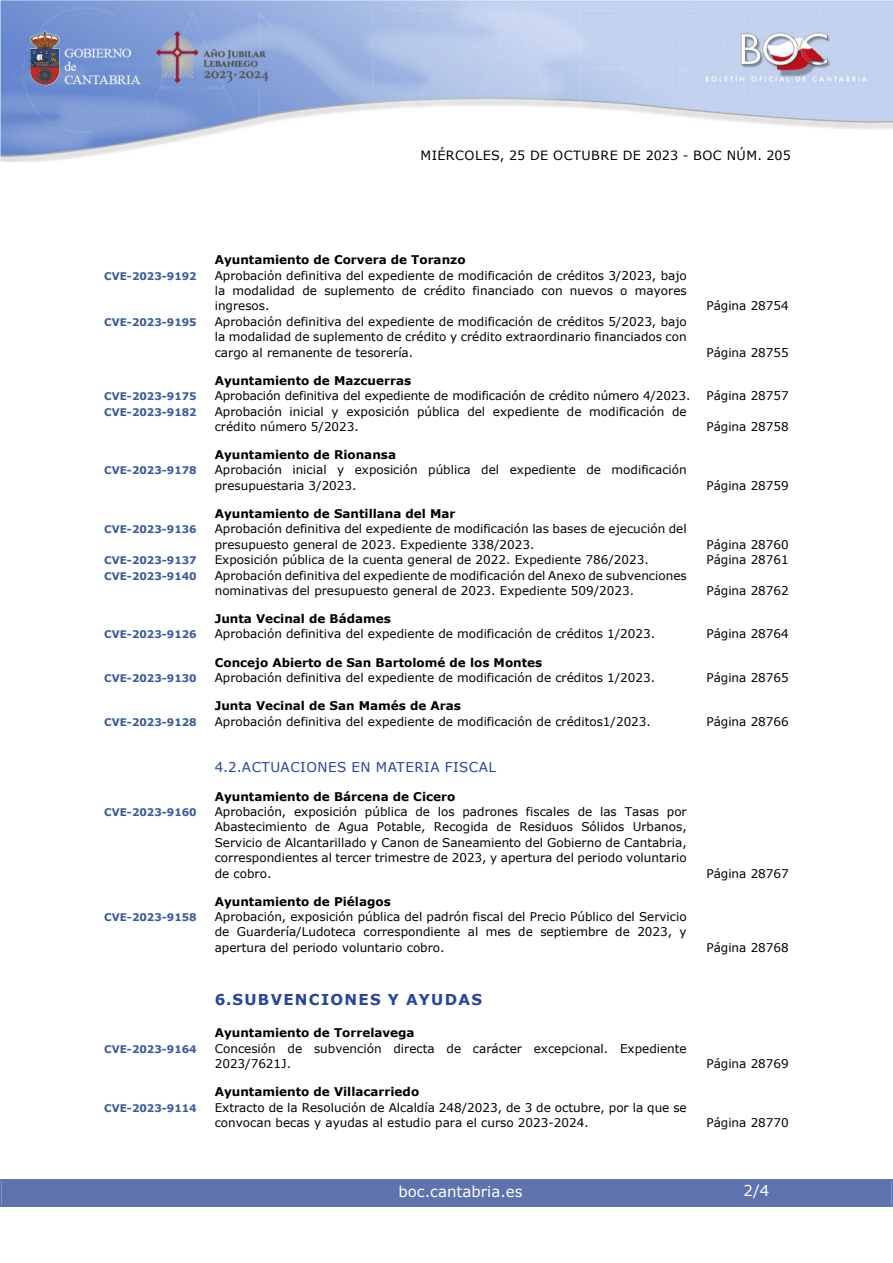
<style>
.page{position:relative;width:893px;height:1263px;background:#fff}
.page>*{position:absolute;margin:0;border:0;box-sizing:border-box;transform-origin:0 0}
.indice_1{font:700 15px "Verdana";letter-spacing:.085em;color:#27459e}
.t1{font:15px "Verdana";color:#fff}
.indice_2{font:13.5px "Verdana";letter-spacing:.035em;color:#27459e}
.t2{font:12.75px "Verdana";letter-spacing:.035em;color:#000}
.indice_4{font:12px/15.5px "Verdana";color:#000}
.indice_3{font:700 12px "Verdana";color:#000}
.indice_4-2{font:700 10.5px "Verdana";color:#385b9e}
</style>
<div class="page">
<img style="left:0;top:0;width:893px;height:161px">
<div style="left:2px;top:1180px;width:889px;height:27px;background:#5e73ae"></div>
<div style="left:0;top:1179px;width:893px;height:28px;border:2px solid #5e73ae"></div>
<p class="t2" style="left:420px;top:147px;width:372px">MIÉRCOLES, 25 DE OCTUBRE DE 2023 - BOC NÚM. 205</p>
<h4 class="indice_3" style="left:215px;top:251px;width:252px">Ayuntamiento de Corvera de Toranzo</h4>
<p class="indice_4-2" style="left:104px;top:268px;width:94px">CVE-2023-9192</p>
<p class="indice_4" style="left:215px;top:267px;width:474px;text-align:justify">Aprobación definitiva del expediente de modificación de créditos 3/2023, bajo la modalidad de suplemento de crédito financiado con nuevos o mayores ingresos.</p>
<p class="indice_4-2" style="left:104px;top:315px;width:94px">CVE-2023-9195</p>
<p class="indice_4" style="left:215px;top:314px;width:473px;text-align:justify">Aprobación definitiva del expediente de modificación de créditos 5/2023, bajo la modalidad de suplemento de crédito y crédito extraordinario financiados con cargo al remanente de tesorería.</p>
<h4 class="indice_3" style="left:215px;top:372px;width:198px">Ayuntamiento de Mazcuerras</h4>
<p class="indice_4" style="left:706px;top:298px;width:84px">Página 28754</p>
<p class="indice_4" style="left:706px;top:344px;width:84px">Página 28755</p>
<p class="indice_4-2" style="left:104px;top:389px;width:94px">CVE-2023-9175</p>
<p class="indice_4" style="left:215px;top:388px;width:477px">Aprobación definitiva del expediente de modificación de crédito número 4/2023.</p>
<p class="indice_4" style="left:706px;top:388px;width:84px">Página 28757</p>
<p class="indice_4-2" style="left:104px;top:404px;width:94px">CVE-2023-9182</p>
<p class="indice_4" style="left:215px;top:403px;width:473px">Aprobación inicial y exposición pública del expediente de modificación de crédito número 5/2023.</p>
<p class="indice_4" style="left:706px;top:419px;width:84px">Página 28758</p>
<h4 class="indice_3" style="left:215px;top:446px;width:183px">Ayuntamiento de Rionansa</h4>
<p class="indice_4-2" style="left:104px;top:463px;width:94px">CVE-2023-9178</p>
<p class="indice_4" style="left:215px;top:462px;width:473px">Aprobación inicial y exposición pública del expediente de modificación presupuestaria 3/2023.</p>
<h4 class="indice_3" style="left:215px;top:505px;width:242px">Ayuntamiento de Santillana del Mar</h4>
<p class="indice_4-2" style="left:104px;top:522px;width:94px">CVE-2023-9136</p>
<p class="indice_4" style="left:215px;top:521px;width:473px">Aprobación definitiva del expediente de modificación las bases de ejecución del presupuesto general de 2023. Expediente 338/2023.</p>
<p class="indice_4" style="left:706px;top:478px;width:84px">Página 28759</p>
<p class="indice_4" style="left:706px;top:536px;width:84px">Página 28760</p>
<p class="indice_4-2" style="left:104px;top:553px;width:94px">CVE-2023-9137</p>
<p class="indice_4" style="left:215px;top:552px;width:436px">Exposición pública de la cuenta general de 2022. Expediente 786/2023.</p>
<p class="indice_4" style="left:706px;top:552px;width:84px">Página 28761</p>
<p class="indice_4-2" style="left:104px;top:568px;width:94px">CVE-2023-9140</p>
<p class="indice_4" style="left:215px;top:567px;width:473px">Aprobación definitiva del expediente de modificación del Anexo de subvenciones nominativas del presupuesto general de 2023. Expediente 509/2023.</p>
<p class="indice_4" style="left:706px;top:583px;width:84px">Página 28762</p>
<h4 class="indice_3" style="left:215px;top:610px;width:178px">Junta Vecinal de Bádames</h4>
<p class="indice_4-2" style="left:104px;top:627px;width:94px">CVE-2023-9126</p>
<p class="indice_4" style="left:215px;top:626px;width:442px">Aprobación definitiva del expediente de modificación de créditos 1/2023.</p>
<p class="indice_4" style="left:706px;top:626px;width:84px">Página 28764</p>
<h4 class="indice_3" style="left:215px;top:654px;width:329px">Concejo Abierto de San Bartolomé de los Montes</h4>
<p class="indice_4-2" style="left:104px;top:671px;width:94px">CVE-2023-9130</p>
<p class="indice_4" style="left:215px;top:670px;width:442px">Aprobación definitiva del expediente de modificación de créditos 1/2023.</p>
<p class="indice_4" style="left:706px;top:670px;width:84px">Página 28765</p>
<h4 class="indice_3" style="left:215px;top:697px;width:248px">Junta Vecinal de San Mamés de Aras</h4>
<p class="indice_4-2" style="left:104px;top:714px;width:94px">CVE-2023-9128</p>
<p class="indice_4" style="left:215px;top:713px;width:438px">Aprobación definitiva del expediente de modificación de créditos1/2023.</p>
<p class="indice_4" style="left:706px;top:713px;width:84px">Página 28766</p>
<h3 class="indice_2" style="left:215px;top:758px;width:283px">4.2.ACTUACIONES EN MATERIA FISCAL</h3>
<h4 class="indice_3" style="left:215px;top:788px;width:242px">Ayuntamiento de Bárcena de Cicero</h4>
<p class="indice_4-2" style="left:104px;top:805px;width:94px">CVE-2023-9160</p>
<p class="indice_4" style="left:215px;top:804px;width:474px;text-align:justify">Aprobación, exposición pública de los padrones fiscales de las Tasas por Abastecimiento de Agua Potable, Recogida de Residuos Sólidos Urbanos, Servicio de Alcantarillado y Canon de Saneamiento del Gobierno de Cantabria, correspondientes al tercer trimestre de 2023, y apertura del periodo voluntario de cobro.</p>
<p class="indice_4" style="left:706px;top:865px;width:84px">Página 28767</p>
<h4 class="indice_3" style="left:215px;top:893px;width:178px">Ayuntamiento de Piélagos</h4>
<p class="indice_4-2" style="left:104px;top:910px;width:94px">CVE-2023-9158</p>
<p class="indice_4" style="left:215px;top:909px;width:473px;text-align:justify">Aprobación, exposición pública del padrón fiscal del Precio Público del Servicio de Guardería/Ludoteca correspondiente al mes de septiembre de 2023, y apertura del periodo voluntario cobro.</p>
<h2 class="indice_1" style="left:215px;top:989px;width:269px">6.SUBVENCIONES Y AYUDAS</h2>
<h4 class="indice_3" style="left:215px;top:1024px;width:201px">Ayuntamiento de Torrelavega</h4>
<p class="indice_4-2" style="left:104px;top:1041px;width:94px">CVE-2023-9164</p>
<p class="indice_4" style="left:215px;top:1040px;width:473px">Concesión de subvención directa de carácter excepcional. Expediente<br>2023/7621J.</p>
<h4 class="indice_3" style="left:215px;top:1083px;width:206px">Ayuntamiento de Villacarriedo</h4>
<p class="indice_4-2" style="left:104px;top:1100px;width:94px">CVE-2023-9114</p>
<p class="indice_4" style="left:215px;top:1099px;width:474px">Extracto de la Resolución de Alcaldía 248/2023, de 3 de octubre, por la que se convocan becas y ayudas al estudio para el curso 2023-2024.</p>
<p class="indice_4" style="left:706px;top:939px;width:84px">Página 28768</p>
<p class="indice_4" style="left:706px;top:1056px;width:84px">Página 28769</p>
<p class="indice_4" style="left:706px;top:1115px;width:84px">Página 28770</p>
<p class="t1" style="left:398px;top:1181px;width:126px">boc.cantabria.es</p>
<p class="t1" style="left:744px;top:1180px;width:27px">2/4</p>
</div>
